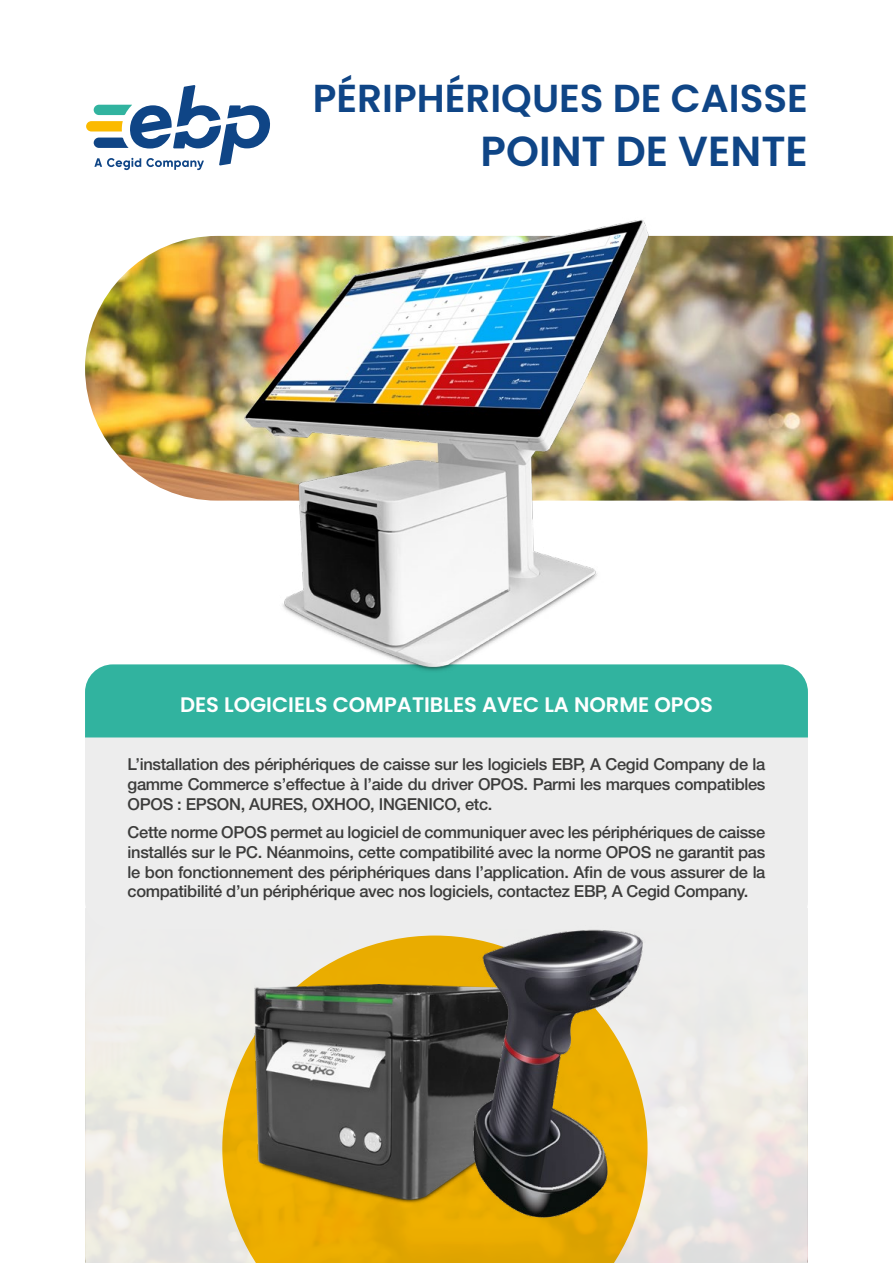
<style>
.page{position:relative;width:893px;height:1263px;background:#fff}
.page>*{position:absolute;margin:0;border:0;box-sizing:border-box;transform-origin:0 0}
.t1{font:600 42px "Poppins";color:#0f4586}
.t2{font:600 39px "Poppins";color:#0f4586}
.t3{font:600 21px "Poppins";color:#fff}
.t4{font:500 16.5px/19.8px "Helvetica Neue LT Std";letter-spacing:-.02em;color:#3c3c3b;text-align:justify}
</style>
<div class="page">
<img style="left:85px;top:236px;width:808px;height:265px">
<div style="left:85px;top:665px;width:723px;height:264px;background:#ededed;border-radius:28px"></div>
<div style="left:85px;top:664px;width:723px;height:73px;background:#31b39f"></div>
<img style="left:191px;top:219px;width:511px;height:455px">
<svg style="left:222px;top:935px;width:425px;height:328px;background:#e9bc41"></svg>
<img style="left:254px;top:984px;width:211px;height:221px">
<img style="left:465px;top:929px;width:191px;height:298px">
<svg style="left:86px;top:85px;width:184px;height:85px"></svg>
<h2 class="t2" style="left:313px;top:76px;width:497px">PÉRIPHÉRIQUES DE CAISSE</h2>
<h1 class="t1" style="left:480px;top:127px;width:329px">POINT DE VENTE</h1>
<p class="t3" style="left:180px;top:692px;width:534px">DES LOGICIELS COMPATIBLES AVEC LA NORME OPOS</p>
<p class="t4" style="left:128px;top:754px;width:639px">L’installation des périphériques de caisse sur les logiciels EBP, A Cegid Company de la gamme Commerce s’effectue à l’aide du driver OPOS. Parmi les marques compatibles OPOS : EPSON, AURES, OXHOO, INGENICO, etc.</p>
<p class="t4" style="left:128px;top:822px;width:639px">Cette norme OPOS permet au logiciel de communiquer avec les périphériques de caisse installés sur le PC. Néanmoins, cette compatibilité avec la norme OPOS ne garantit pas le bon fonctionnement des périphériques dans l’application. Afin de vous assurer de la compatibilité d’un périphérique avec nos logiciels, contactez EBP, A Cegid Company.</p>
</div>
